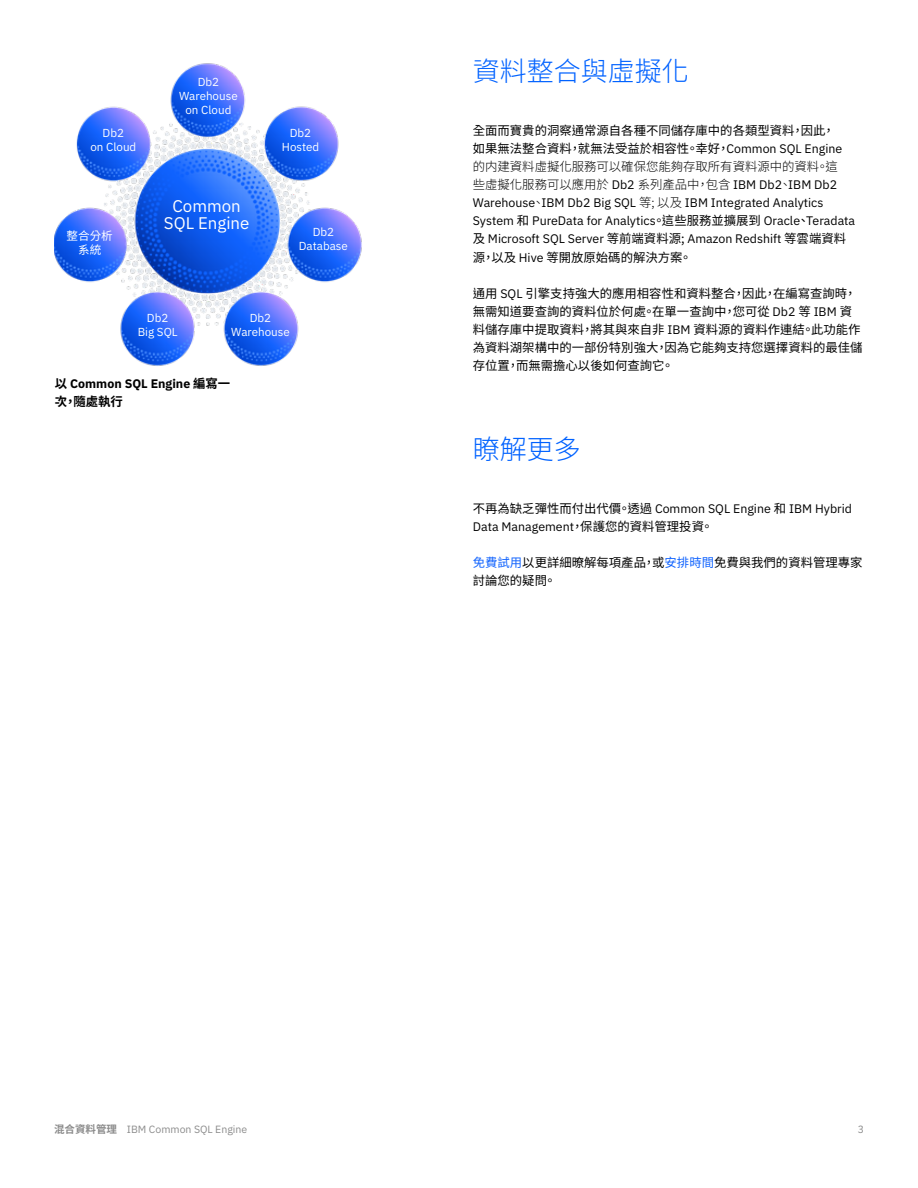
<style>
.page{position:relative;width:918px;height:1188px;background:#fff}
.page>*{position:absolute;margin:0;border:0;box-sizing:border-box;transform-origin:0 0}
.t1{font:300 27px "Noto Sans CJ Ktc";color:#0062ff}
.t2{font:16.8px/16.8px "IBM Plex Sans";color:#fff;text-align:center}
.t3{font:12.3px/18px "Noto Sans CJ Ktc";color:#000}
.t4{font:12.3px/18px "IBM Plex Sans";color:#000}
.t5{font:700 12.3px "IBM Plex Sans";color:#000}
.t6{font:700 12.3px "Noto Sans CJ Ktc";color:#000}
.t7{font:11.55px/14.1px "IBM Plex Sans";color:#fff;text-align:center}
.t8{font:11.55px/14.1px "Noto Sans CJ Ktc";color:#fff;text-align:center}
.t9{font:10.5px "IBM Plex Sans";color:#8c8c8c}
.s1{font-family:"Noto Sans CJ Ktc"}
.s2{font-family:"IBM Plex Sans"}
.s3{font-weight:300}
.s4{font-family:"Noto Sans CJ Ktc";font-weight:300}
.s5{color:#0f62fe}
.s6{font-family:"Noto Sans CJ Ktc";font-weight:700}
</style>
<div class="page">
<img style="left:55px;top:63px;width:307px;height:303px">
<p class="t7" style="left:90px;top:125px;width:47px">Db2<br>on Cloud</p>
<p class="t8" style="left:67px;top:229px;width:48px">整合分析系統</p>
<p class="t7" style="left:179px;top:74px;width:60px">Db2<br>Warehouse on Cloud</p>
<h2 class="t2" style="left:164px;top:196px;width:87px">Common<br>SQL Engine</h2>
<p class="t7" style="left:282px;top:125px;width:39px">Db2<br>Hosted</p>
<p class="t7" style="left:299px;top:224px;width:51px">Db2<br>Database</p>
<p class="t7" style="left:138px;top:310px;width:42px">Db2<br>Big SQL</p>
<p class="t7" style="left:231px;top:310px;width:60px">Db2<br>Warehouse</p>
<p class="t5" style="left:55px;top:374px;width:177px"><span class="s1">以</span> Common SQL Engine <span class="s1">編寫一</span></p>
<p class="t6" style="left:55px;top:395px;width:70px">次，隨處執行</p>
<h1 class="t1" style="left:473px;top:56px;width:217px">資料整合與虛擬化</h1>
<p class="t3" style="left:473px;top:122px;width:371px">全面而寶貴的洞察通常源自各種不同儲存庫中的各類型資料，因此，如果無法整合資料，就無法受益於相容性。幸好，<span class="s2">Common SQL Engine</span><span class="s3">的内建資料虛擬化服務可以確保您能夠存取所有資料源中的資料。這些虛擬化服務可以應用於</span> <span class="s2">Db2</span> <span class="s3">系列產品中，包含</span> <span class="s2">IBM Db2</span><span class="s3">、</span><span class="s2">IBM Db2</span></p>
<p class="t4" style="left:473px;top:193px;width:384px">Warehouse<span class="s4">、</span>IBM Db2 Big SQL <span class="s4">等; 以及</span> IBM Integrated Analytics<br>System <span class="s1">和</span> PureData for Analytics<span class="s1">。這些服務並擴展到</span> Oracle<span class="s1">、</span>Teradata<span class="s1">及</span> Microsoft SQL Server <span class="s1">等前端資料源;</span> Amazon Redshift <span class="s1">等雲端資料</span></p>
<p class="t3" style="left:473px;top:248px;width:221px">源，以及 <span class="s2">Hive</span> 等開放原始碼的解決方案。</p>
<p class="t3" style="left:473px;top:284px;width:391px">通用 <span class="s2">SQL</span> 引擎支持強大的應用相容性和資料整合，因此，在編寫查詢時，無需知道要查詢的資料位於何處。在單一查詢中，您可從 <span class="s2">Db2</span> 等 <span class="s2">IBM</span> 資料儲存庫中提取資料，將其與來自非 <span class="s2">IBM</span> 資料源的資料作連結。此功能作為資料湖架構中的一部份特別強大，因為它能夠支持您選擇資料的最佳儲存位置，而無需擔心以後如何查詢它。</p>
<h1 class="t1" style="left:473px;top:434px;width:109px">瞭解更多</h1>
<p class="t4" style="left:473px;top:499px;width:381px"><span class="s1">不再為缺乏彈性而付出代價。透過</span> Common SQL Engine <span class="s1">和</span> IBM Hybrid<br>Data Management<span class="s1">，保護您的資料管理投資。</span></p>
<p class="t3" style="left:473px;top:554px;width:391px"><span class="s5">免費試用</span>以更詳細暸解每項產品，或<span class="s5">安排時間</span>免費與我們的資料管理專家討論您的疑問。</p>
<p class="t9" style="left:54px;top:1121px;width:195px"><span class="s6">混合資料管理</span> IBM Common SQL Engine</p>
<p class="t9" style="left:858px;top:1121px;width:8px">3</p>
</div>
